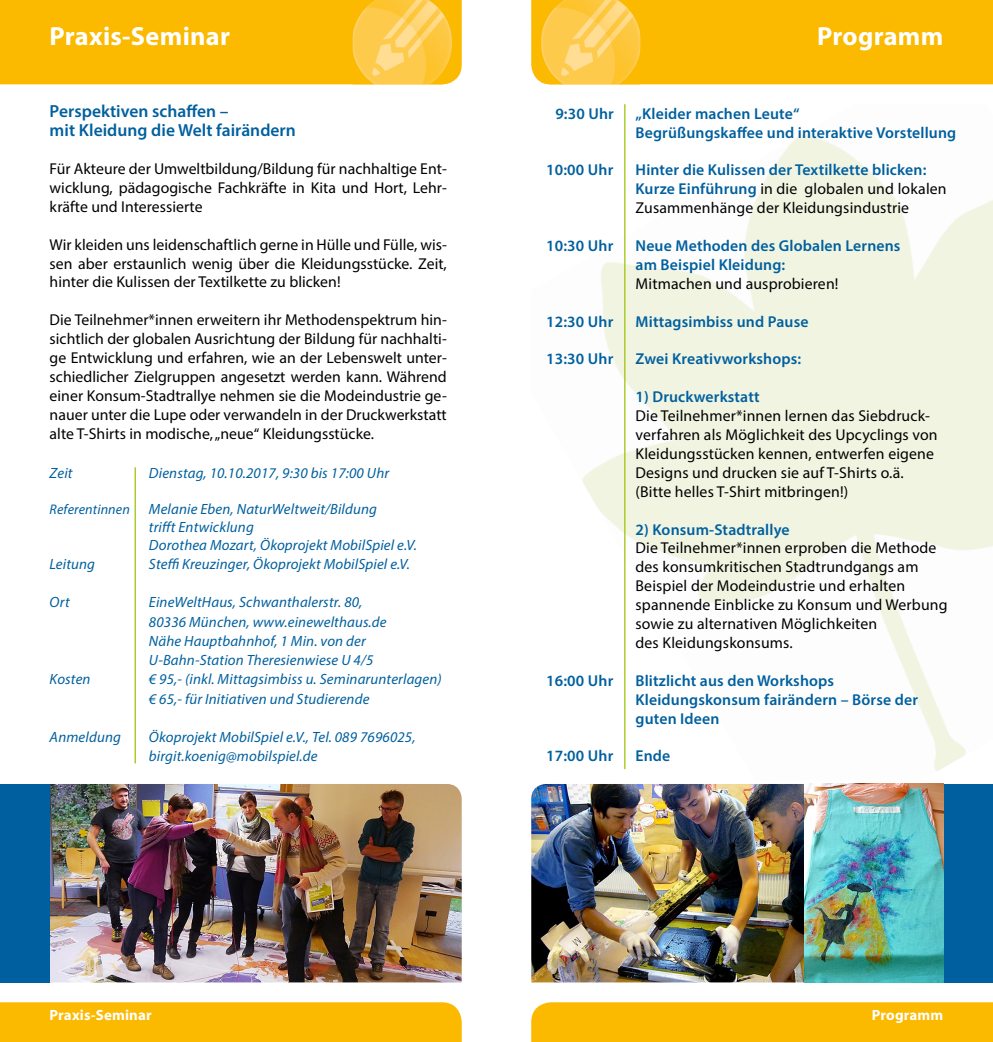
<style>
.page{position:relative;width:993px;height:1042px;background:#fff}
.page>*{position:absolute;margin:0;border:0;box-sizing:border-box;transform-origin:0 0}
.t1{font:700 26.25px "Myriad Pro";letter-spacing:.01em;color:#fff}
.t2{font:600 17.5px/18.9px "Myriad Pro";color:#00609f}
.t3{font:15.75px/18.9px "Myriad Pro";letter-spacing:.01em;color:#000;text-align:justify}
.t4{font:600 15.75px/18.9px "Myriad Pro";letter-spacing:.01em;color:#00609f}
.t5{font:italic 14.88px/19.2px "Myriad Pro";letter-spacing:.01em;color:#00609f}
.t6{font:700 14.88px "Myriad Pro";letter-spacing:.01em;color:#fff}
.t7{font:italic 14px "Myriad Pro";letter-spacing:.01em;color:#00609f}
.s1{font-weight:600;color:#00609f}
</style>
<div class="page">
<div style="left:0;top:0;width:461px;height:84px;background:#fbb900"></div>
<img style="left:352px;top:0;width:99px;height:84px">
<div style="left:531px;top:0;width:461px;height:84px;background:#fbb900"></div>
<img style="left:541px;top:0;width:99px;height:84px">
<img style="left:583px;top:104px;width:409px;height:667px">
<div style="left:0;top:1002px;width:461px;height:40px;background:#fbb900"></div>
<div style="left:531px;top:1002px;width:461px;height:40px;background:#fbb900"></div>
<hr style="left:624px;top:104px;width:1px;height:665px;background:#a2c510">
<img style="left:50px;top:784px;width:411px;height:198px">
<hr style="left:134px;top:467px;width:2px;height:296px;background:#a2c510">
<img style="left:531px;top:784px;width:412px;height:198px">
<div style="left:0;top:784px;width:50px;height:198px;background:#00609f"></div>
<div style="left:943px;top:784px;width:49px;height:198px;background:#00609f"></div>
<h1 class="t1" style="left:50px;top:19px;width:182px">Praxis-Seminar</h1>
<h1 class="t1" style="left:816px;top:19px;width:128px">Programm</h1>
<p class="t2" style="left:50px;top:102px;width:248px">Perspektiven schaffen –<br>mit Kleidung die Welt fairändern</p>
<p class="t3" style="left:50px;top:159px;width:398px">Für Akteure der Umweltbildung/Bildung für nachhaltige Ent&shy;wicklung, pädagogische Fachkräfte in Kita und Hort, Lehr&shy;kräfte und Interessierte</p>
<p class="t3" style="left:50px;top:235px;width:398px">Wir kleiden uns leidenschaftlich gerne in Hülle und Fülle, wis&shy;sen aber erstaunlich wenig über die Kleidungsstücke. Zeit, hinter die Kulissen der Textilkette zu blicken!</p>
<p class="t3" style="left:50px;top:310px;width:398px">Die Teilnehmer*innen erweitern ihr Methodenspektrum hin&shy;sichtlich der globalen Ausrichtung der Bildung für nachhalti&shy;ge Entwicklung und erfahren, wie an der Lebenswelt unter&shy;schiedlicher Zielgruppen angesetzt werden kann. Während einer Konsum-Stadtrallye nehmen sie die Modeindustrie ge&shy;nauer unter die Lupe oder verwandeln in der Druckwerkstatt alte T-Shirts in modische, „neue“ Kleidungsstücke.</p>
<p class="t5" style="left:50px;top:463px;width:24px">Zeit</p>
<p class="t5" style="left:149px;top:463px;width:242px">Dienstag, 10.10.2017, 9:30 bis 17:00 Uhr</p>
<p class="t7" style="left:50px;top:500px;width:82px">Referentinnen</p>
<p class="t5" style="left:149px;top:499px;width:269px;line-height:18px">Melanie Eben, NaturWeltweit/Bildung<br>trifft Entwicklung<br>Dorothea Mozart, Ökoprojekt MobilSpiel e.V.</p>
<p class="t5" style="left:50px;top:554px;width:47px">Leitung</p>
<p class="t5" style="left:149px;top:554px;width:262px">Steffi Kreuzinger, Ökoprojekt MobilSpiel e.V.</p>
<p class="t5" style="left:50px;top:592px;width:22px">Ort</p>
<p class="t5" style="left:149px;top:592px;width:239px">EineWeltHaus, Schwanthalerstr. 80, 80336 München, www.einewelthaus.de Nähe Hauptbahnhof, 1 Min. von der U-Bahn-Station Theresienwiese U 4/5</p>
<p class="t5" style="left:50px;top:669px;width:42px">Kosten</p>
<p class="t5" style="left:149px;top:669px;width:294px">€ 95,- (inkl. Mittagsimbiss u. Seminarunterlagen) € 65,- für Initiativen und Studierende</p>
<p class="t5" style="left:50px;top:727px;width:73px">Anmeldung</p>
<p class="t5" style="left:149px;top:727px;width:268px">Ökoprojekt MobilSpiel e.V., Tel. 089 7696025, birgit.koenig@mobilspiel.de</p>
<p class="t4" style="left:555px;top:103px;width:60px">9:30 Uhr</p>
<p class="t4" style="left:635px;top:103px;width:322px">„Kleider machen Leute“<br>Begrüßungskaffee und interaktive Vorstellung</p>
<p class="t4" style="left:546px;top:160px;width:69px">10:00 Uhr</p>
<p class="t3" style="left:635px;top:160px;width:312px;text-align:left"><span class="s1">Hinter die Kulissen der Textilkette blicken:<br>Kurze Einführung</span> in die globalen und lokalen<br>Zusammenhänge der Kleidungsindustrie</p>
<p class="t4" style="left:546px;top:236px;width:69px">10:30 Uhr</p>
<p class="t4" style="left:635px;top:236px;width:266px">Neue Methoden des Globalen Lernens am Beispiel Kleidung:</p>
<p class="t3" style="left:635px;top:274px;width:204px">Mitmachen und ausprobieren!</p>
<p class="t4" style="left:546px;top:311px;width:69px">12:30 Uhr</p>
<p class="t4" style="left:635px;top:311px;width:174px">Mittagsimbiss und Pause</p>
<p class="t4" style="left:546px;top:349px;width:69px">13:30 Uhr</p>
<p class="t4" style="left:635px;top:349px;width:167px">Zwei Kreativworkshops:</p>
<p class="t4" style="left:635px;top:387px;width:125px">1) Druckwerkstatt</p>
<p class="t3" style="left:635px;top:406px;width:303px;text-align:left">Die Teilnehmer*innen lernen das Siebdruck&shy;verfahren als Möglichkeit des Upcyclings von Kleidungsstücken kennen, entwerfen eigene Designs und drucken sie auf T-Shirts o.ä. (Bitte helles T-Shirt mitbringen!)</p>
<p class="t4" style="left:635px;top:519px;width:156px">2) Konsum-Stadtrallye</p>
<p class="t3" style="left:635px;top:538px;width:313px;text-align:left">Die Teilnehmer*innen erproben die Methode des konsumkritischen Stadtrundgangs am Beispiel der Modeindustrie und erhalten spannende Einblicke zu Konsum und Werbung sowie zu alternativen Möglichkeiten<br>des Kleidungskonsums.</p>
<p class="t4" style="left:546px;top:670px;width:69px">16:00 Uhr</p>
<p class="t4" style="left:635px;top:670px;width:284px">Blitzlicht aus den Workshops<br>Kleidungskonsum fairändern – Börse der guten Ideen</p>
<p class="t4" style="left:546px;top:746px;width:69px">17:00 Uhr</p>
<p class="t4" style="left:635px;top:746px;width:36px">Ende</p>
<p class="t6" style="left:50px;top:1005px;width:104px">Praxis-Seminar</p>
<p class="t6" style="left:871px;top:1005px;width:73px">Programm</p>
</div>
